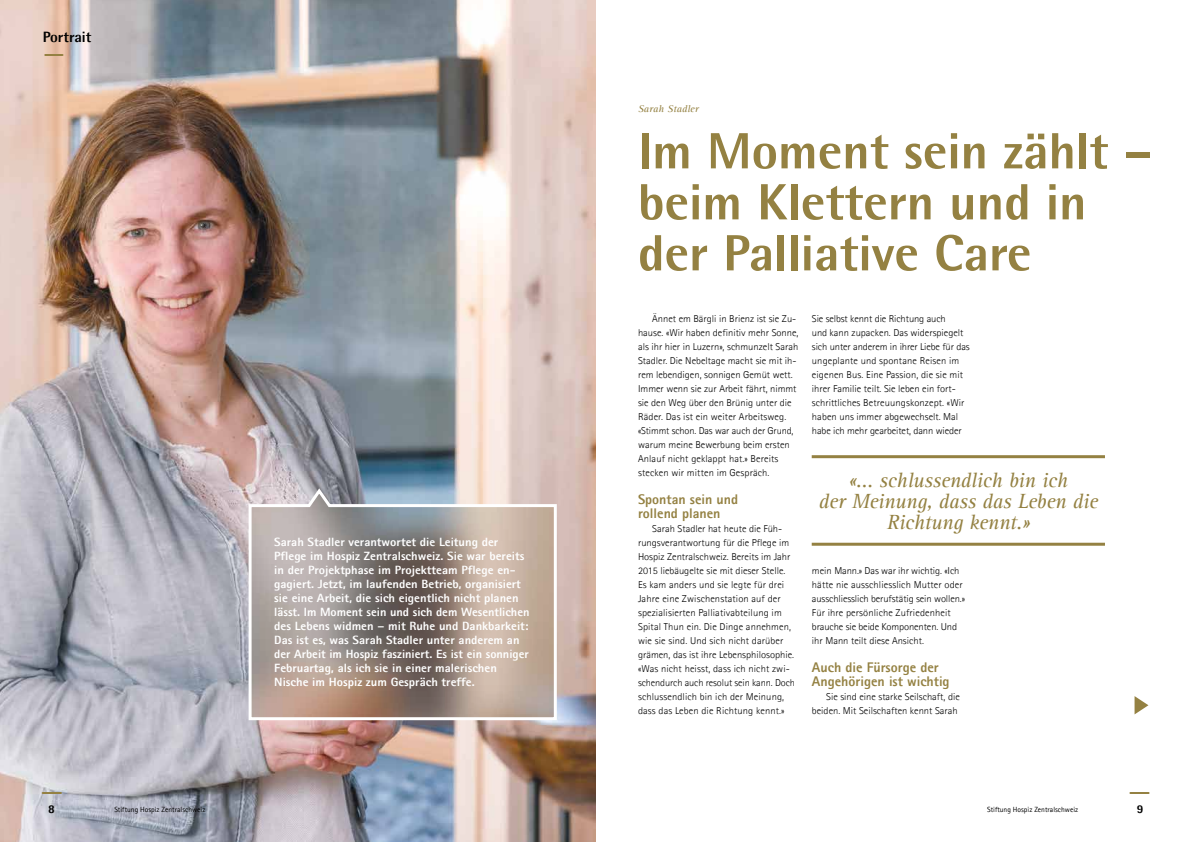
<style>
.page{position:relative;width:1191px;height:842px;background:#fff}
.page>*{position:absolute;margin:0;border:0;box-sizing:border-box;transform-origin:0 0}
.t1{font:800 51px/51px "Agfa Rotis Semisans";color:#948142}
.t2{font:32px "Agfa Rotis Sans Serif";color:#948142;scale:1.05 1}
.t3{font:300 32px "Agfa Rotis Sans Serif";color:#948142;scale:1.05 1}
.t4{font:italic 21px/21px "Agfa Rotis Serif";letter-spacing:-.01em;color:#948142;text-align:center}
.t5{font:800 15px "Agfa Rotis Semisans";color:#000}
.t6{font:800 14px/14px "Agfa Rotis Sans Serif";color:#948142}
.t7{font:800 12px/14px "Agfa Rotis Sans Serif";color:#fff;scale:1.05 1}
.t8{font:800 12px "Agfa Rotis Semisans";color:#000}
.t9{font:300 10px/14px "Agfa Rotis Sans Serif";color:#000;scale:1.05 1}
.t10{font:italic 10px "Agfa Rotis Serif";color:#948142;scale:1.06 1}
.t11{font:7.5px "Agfa Rotis Sans Serif";color:#000}
</style>
<div class="page">
<img style="left:0;top:0;width:595px;height:842px">
<hr style="left:811px;top:455px;width:294px;height:3px;background:#948142">
<hr style="left:811px;top:543px;width:294px;height:3px;background:#948142">
<svg style="left:1134px;top:696px;width:14px;height:18px"></svg>
<svg style="left:247px;top:486px;width:311px;height:236px;background:#a99c95"></svg>
<h3 class="t5" style="left:43px;top:28px;width:50px">Portrait</h3>
<h2 class="t3" style="left:43px;top:34px;width:23px">—</h2>
<h2 class="t2" style="left:40px;top:772px;width:23px">—</h2>
<p class="t8" style="left:48px;top:802px;width:8px">8</p>
<p class="t11" style="left:114px;top:805px;width:93px">Stiftung Hospiz Zentralschweiz</p>
<p class="t7" style="left:274px;top:535px;width:244px">Sarah Stadler verantwortet die Leitung der Pflege im Hospiz Zentralschweiz. Sie war bereits in der Projektphase im Projektteam Pflege en&shy;gagiert. Jetzt, im laufenden Betrieb, organisiert sie eine Arbeit, die sich eigentlich nicht planen lässt. Im Moment sein und sich dem Wesentlichen des Lebens widmen – mit Ruhe und Dankbarkeit:<br>Das ist es, was Sarah Stadler unter anderem an der Arbeit im Hospiz fasziniert. Es ist ein sonniger Februartag, als ich sie in einer malerischen Nische im Hospiz zum Gespräch treffe.</p>
<p class="t10" style="left:638px;top:103px;width:59px">Sarah Stadler</p>
<h1 class="t1" style="left:638px;top:125px;width:515px">Im Moment sein zählt – beim Klettern und in der Palliative Care</h1>
<p class="t9" style="left:638px;top:312px;width:154px;text-indent:14px">Ännet em Bärgli in Brienz ist sie Zu&shy;hause. «Wir haben definitiv mehr Sonne, als ihr hier in Luzern», schmunzelt Sarah Stadler. Die Nebeltage macht sie mit ih&shy;rem lebendigen, sonnigen Gemüt wett.<br>Immer wenn sie zur Arbeit fährt, nimmt sie den Weg über den Brünig unter die Räder. Das ist ein weiter Arbeitsweg. «Stimmt schon. Das war auch der Grund, warum meine Bewerbung beim ersten Anlauf nicht geklappt hat.» Bereits stecken wir mitten im Gespräch.</p>
<h3 class="t6" style="left:638px;top:492px;width:102px">Spontan sein und rollend planen</h3>
<p class="t9" style="left:638px;top:522px;width:151px;text-indent:14px">Sarah Stadler hat heute die Füh&shy;rungsverantwortung für die Pflege im Hospiz Zentralschweiz. Bereits im Jahr 2015 liebäugelte sie mit dieser Stelle.<br>Es kam anders und sie legte für drei Jahre eine Zwischenstation auf der spezialisierten Palliativabteilung im Spital Thun ein. Die Dinge annehmen, wie sie sind. Und sich nicht darüber grämen, das ist ihre Lebensphilosophie. «Was nicht heisst, dass ich nicht zwi&shy;schendurch auch resolut sein kann. Doch schlussendlich bin ich der Meinung, dass das Leben die Richtung kennt.»</p>
<p class="t9" style="left:812px;top:312px;width:152px">Sie selbst kennt die Richtung auch<br>und kann zupacken. Das widerspiegelt sich unter anderem in ihrer Liebe für das ungeplante und spontane Reisen im eigenen Bus. Eine Passion, die sie mit ihrer Familie teilt. Sie leben ein fort&shy;schrittliches Betreuungskonzept. «Wir haben uns immer abgewechselt. Mal habe ich mehr gearbeitet, dann wieder</p>
<h3 class="t4" style="left:818px;top:470px;width:281px">«... schlussendlich bin ich<br>der Meinung, dass das Leben die<br>Richtung kennt.»</h3>
<p class="t9" style="left:812px;top:564px;width:147px">mein Mann.» Das war ihr wichtig. «Ich hätte nie ausschliesslich Mutter oder ausschliesslich berufstätig sein wollen.» Für ihre persönliche Zufriedenheit brauche sie beide Komponenten. Und ihr Mann teilt diese Ansicht.</p>
<h3 class="t6" style="left:812px;top:660px;width:139px">Auch die Fürsorge der<br>Angehörigen ist wichtig</h3>
<p class="t9" style="left:812px;top:690px;width:142px;text-align:right">Sie sind eine starke Seilschaft, die beiden. Mit Seilschaften kennt Sarah</p>
<p class="t11" style="left:987px;top:805px;width:93px">Stiftung Hospiz Zentralschweiz</p>
<h2 class="t2" style="left:1128px;top:772px;width:23px">—</h2>
<p class="t8" style="left:1136px;top:802px;width:8px">9</p>
</div>
